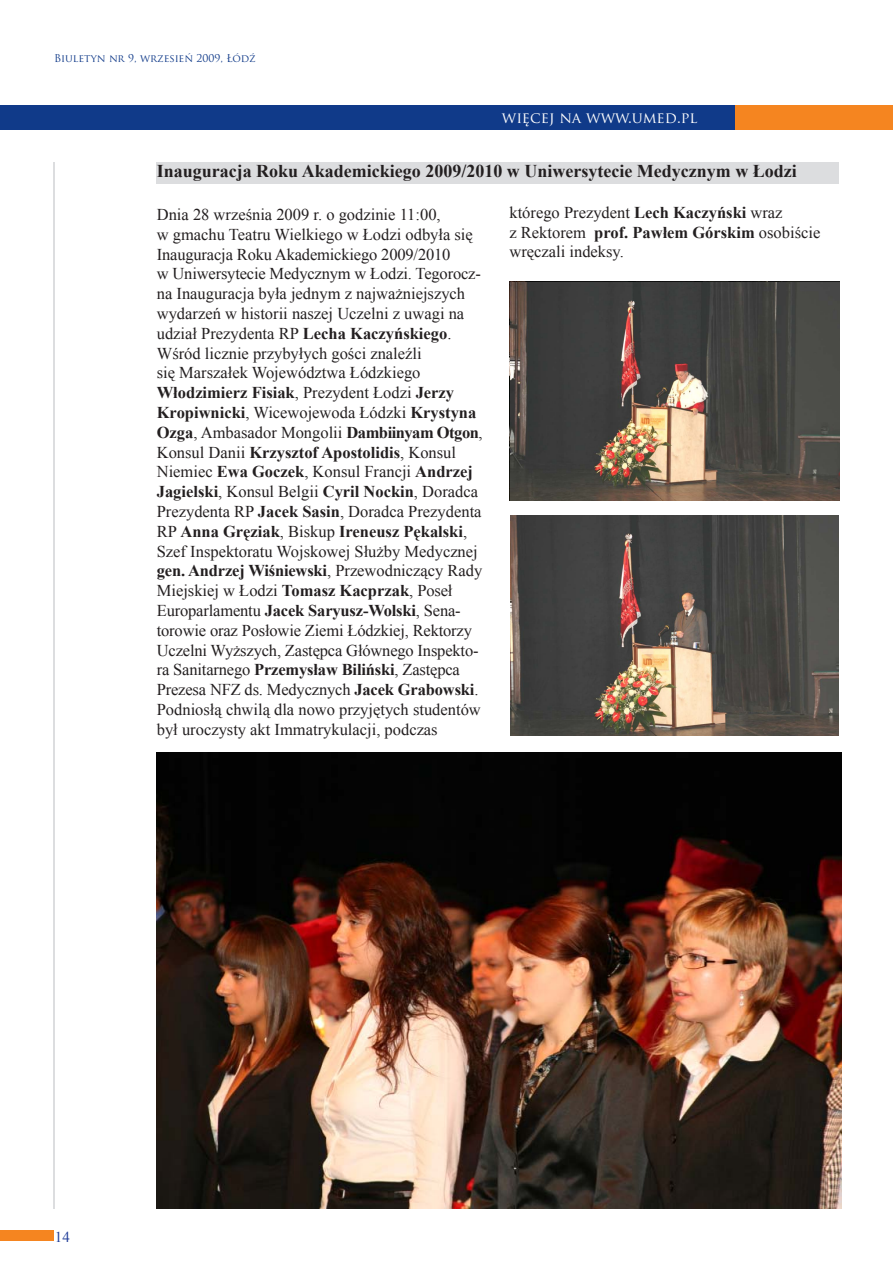
<style>
.page{position:relative;width:893px;height:1263px;background:#fff}
.page>*{position:absolute;margin:0;border:0;box-sizing:border-box;transform-origin:0 0}
.t1{font:700 18px "Times New Roman";color:#231f20}
.t2{font:16.5px/19.8px "Times New Roman";color:#231f20}
.t3{font:15px "Trajan Pro";color:#fff}
.t4{font:15px "Times New Roman";color:#223f99}
.t5{font:10.5px "Trajan Pro";color:#103a89}
.s1{font-weight:700}
</style>
<div class="page">
<div style="left:0;top:105px;width:893px;height:25px;background:#103a89"></div>
<div style="left:0;top:1230px;width:54px;height:11px;background:#f58520"></div>
<hr style="left:54px;top:163px;width:1px;height:1046px;background:#dcdddf">
<div style="left:157px;top:163px;width:682px;height:21px;background:#dcdddf"></div>
<img style="left:157px;top:753px;width:684px;height:456px">
<div style="left:735px;top:105px;width:158px;height:25px;background:#f58520"></div>
<img style="left:510px;top:282px;width:329px;height:218px">
<img style="left:510px;top:516px;width:329px;height:219px">
<p class="t5" style="left:54px;top:51px;width:203px">Biuletyn nr 9, wrzesień 2009, Łódź</p>
<p class="t3" style="left:502px;top:108px;width:197px">więcej na www.umed.pl</p>
<p class="t1" style="left:157px;top:159px;width:641px">Inauguracja Roku Akademickiego 2009/2010 w Uniwersytecie Medycznym w Łodzi</p>
<p class="t2" style="left:157px;top:204px;width:327px">Dnia 28 września 2009 r. o godzinie 11:00,<br>w gmachu Teatru Wielkiego w Łodzi odbyła się Inauguracja Roku Akademickiego 2009/2010<br>w Uniwersytecie Medycznym w Łodzi. Tegorocz&shy;na Inauguracja była jednym z najważniejszych wydarzeń w historii naszej Uczelni z uwagi na udział Prezydenta RP <span class="s1">Lecha Kaczyńskiego</span>.<br>Wśród licznie przybyłych gości znaleźli<br>się Marszałek Województwa Łódzkiego <span class="s1">Włodzimierz Fisiak</span>, Prezydent Łodzi <span class="s1">Jerzy Kropiwnicki</span>, Wicewojewoda Łódzki <span class="s1">Krystyna Ozga</span>, Ambasador Mongolii <span class="s1">Dambiinyam Otgon</span>, Konsul Danii <span class="s1">Krzysztof Apostolidis</span>, Konsul Niemiec <span class="s1">Ewa Goczek</span>, Konsul Francji <span class="s1">Andrzej Jagielski</span>, Konsul Belgii <span class="s1">Cyril Nockin</span>, Doradca Prezydenta RP <span class="s1">Jacek Sasin</span>, Doradca Prezydenta RP <span class="s1">Anna Gręziak</span>, Biskup <span class="s1">Ireneusz Pękalski</span>, Szef Inspektoratu Wojskowej Służby Medycznej <span class="s1">gen. Andrzej Wiśniewski</span>, Przewodniczący Rady Miejskiej w Łodzi <span class="s1">Tomasz Kacprzak</span>, Poseł Europarlamentu <span class="s1">Jacek Saryusz-Wolski</span>, Sena&shy;torowie oraz Posłowie Ziemi Łódzkiej, Rektorzy Uczelni Wyższych, Zastępca Głównego Inspekto&shy;ra Sanitarnego <span class="s1">Przemysław Biliński</span>, Zastępca Prezesa NFZ ds. Medycznych <span class="s1">Jacek Grabowski</span>.<br>Podniosłą chwilą dla nowo przyjętych studentów był uroczysty akt Immatrykulacji, podczas</p>
<p class="t2" style="left:509px;top:202px;width:312px">którego Prezydent <span class="s1">Lech Kaczyński</span> wraz<br>z Rektorem <span class="s1">prof. Pawłem Górskim</span> osobiście wręczali indeksy.</p>
<p class="t4" style="left:55px;top:1227px;width:16px">14</p>
</div>
